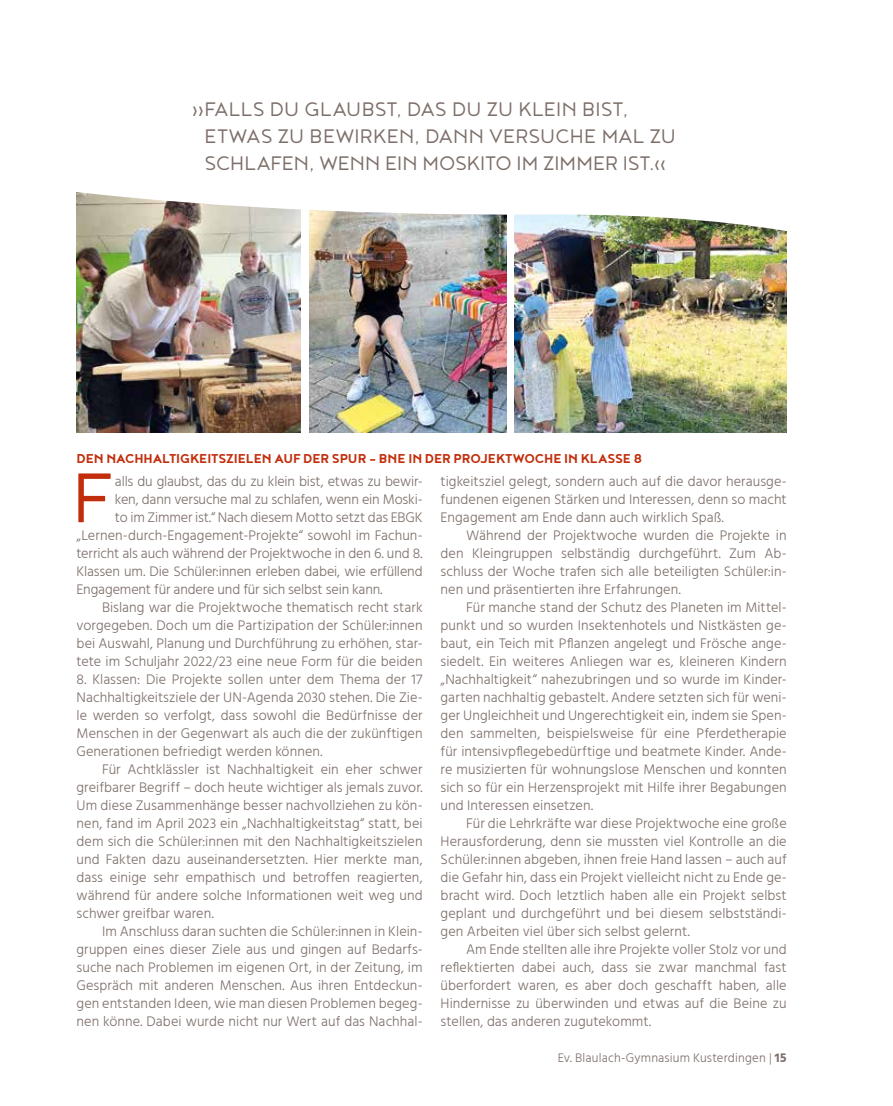
<style>
.page{position:relative;width:893px;height:1106px;background:#fff}
.page>*{position:absolute;margin:0;border:0;box-sizing:border-box;transform-origin:0 0}
.t1{font:300 85.8px "Noyh";color:#c22e0c}
.t2{font:300 24px/27px "Noyh";letter-spacing:.005em;color:#7d6f6a}
.t3{font:700 15.75px "Noyh";letter-spacing:-.005em;color:#c22e0c}
.t4{font:300 14.25px/18px "Hind Vadodara";color:#7d6f6a;text-align:justify}
.t5{font:300 12.75px "Hind Vadodara";letter-spacing:.01em;color:#7d6f6a}
.s1{font-weight:700}
</style>
<div class="page">
<img style="left:77px;top:276px;width:223px;height:156px">
<img style="left:515px;top:276px;width:272px;height:156px">
<img style="left:309px;top:276px;width:197px;height:156px">
<img style="left:76px;top:192px;width:711px;height:84px">
<h2 class="t2" style="left:204px;top:95px;width:473px;text-indent:-13px">»FALLS DU GLAUBST, DAS DU ZU KLEIN BIST,<br>ETWAS ZU BEWIRKEN, DANN VERSUCHE MAL ZU<br>SCHLAFEN, WENN EIN MOSKITO IM ZIMMER IST.«</h2>
<p class="t3" style="left:77px;top:449px;width:567px">DEN NACHHALTIGKEITSZIELEN AUF DER SPUR - BNE IN DER PROJEKTWOCHE IN KLASSE 8</p>
<h1 class="t1" style="left:72px;top:451px;width:42px">F</h1>
<p class="t4" style="left:115px;top:472px;width:309px">alls du glaubst, das du zu klein bist, etwas zu bewir-</p>
<p class="t4" style="left:115px;top:490px;width:309px">ken, dann versuche mal zu schlafen, wenn ein Moski-</p>
<p class="t4" style="left:115px;top:508px;width:309px">to im Zimmer ist.“ Nach diesem Motto setzt das EBGK</p>
<p class="t4" style="left:77px;top:526px;width:348px">„Lernen-durch-Engagement-Projekte“ sowohl im Fachun-</p>
<p class="t4" style="left:77px;top:544px;width:348px">terricht als auch während der Projektwoche in den 6. und 8.</p>
<p class="t4" style="left:77px;top:562px;width:348px">Klassen um. Die Schüler:innen erleben dabei, wie erfüllend</p>
<p class="t4" style="left:77px;top:580px;width:308px">Engagement für andere und für sich selbst sein kann.</p>
<p class="t4" style="left:102px;top:598px;width:322px">Bislang war die Projektwoche thematisch recht stark</p>
<p class="t4" style="left:77px;top:616px;width:348px">vorgegeben. Doch um die Partizipation der Schüler:innen</p>
<p class="t4" style="left:77px;top:634px;width:348px">bei Auswahl, Planung und Durchführung zu erhöhen, star-</p>
<p class="t4" style="left:77px;top:652px;width:348px">tete im Schuljahr 2022/23 eine neue Form für die beiden</p>
<p class="t4" style="left:77px;top:670px;width:348px">8. Klassen: Die Projekte sollen unter dem Thema der 17<br>Nachhaltigkeitsziele der UN-Agenda 2030 stehen. Die Zie&shy;le werden so verfolgt, dass sowohl die Bedürfnisse der Menschen in der Gegenwart als auch die der zukünftigen Generationen befriedigt werden können.</p>
<p class="t4" style="left:77px;top:760px;width:348px;text-indent:26px">Für Achtklässler ist Nachhaltigkeit ein eher schwer greifbarer Begriff – doch heute wichtiger als jemals zuvor.<br>Um diese Zusammenhänge besser nachvollziehen zu kön&shy;nen, fand im April 2023 ein „Nachhaltigkeitstag“ statt, bei dem sich die Schüler:innen mit den Nachhaltigkeitszielen und Fakten dazu auseinandersetzten. Hier merkte man, dass einige sehr empathisch und betroffen reagierten, während für andere solche Informationen weit weg und schwer greifbar waren.</p>
<p class="t4" style="left:77px;top:922px;width:348px;text-indent:26px">Im Anschluss daran suchten die Schüler:innen in Klein&shy;gruppen eines dieser Ziele aus und gingen auf Bedarfs&shy;suche nach Problemen im eigenen Ort, in der Zeitung, im Gespräch mit anderen Menschen. Aus ihren Entdeckun&shy;gen entstanden Ideen, wie man diesen Problemen begeg&shy;nen könne. Dabei wurde nicht nur Wert auf das Nachhal-</p>
<p class="t4" style="left:441px;top:472px;width:348px">tigkeitsziel gelegt, sondern auch auf die davor herausge&shy;fundenen eigenen Stärken und Interessen, denn so macht Engagement am Ende dann auch wirklich Spaß.</p>
<p class="t4" style="left:441px;top:526px;width:348px;text-indent:26px">Während der Projektwoche wurden die Projekte in den Kleingruppen selbständig durchgeführt. Zum Ab&shy;schluss der Woche trafen sich alle beteiligten Schüler:in&shy;nen und präsentierten ihre Erfahrungen.</p>
<p class="t4" style="left:441px;top:598px;width:348px;text-indent:26px">Für manche stand der Schutz des Planeten im Mittel&shy;punkt und so wurden Insektenhotels und Nistkästen ge&shy;baut, ein Teich mit Pflanzen angelegt und Frösche ange&shy;siedelt. Ein weiteres Anliegen war es, kleineren Kindern „Nachhaltigkeit“ nahezubringen und so wurde im Kinder&shy;garten nachhaltig gebastelt. Andere setzten sich für weni&shy;ger Ungleichheit und Ungerechtigkeit ein, indem sie Spen&shy;den sammelten, beispielsweise für eine Pferdetherapie für intensivpflegebedürftige und beatmete Kinder. Ande&shy;re musizierten für wohnungslose Menschen und konnten sich so für ein Herzensprojekt mit Hilfe ihrer Begabungen und Interessen einsetzen.</p>
<p class="t4" style="left:441px;top:814px;width:348px;text-indent:26px">Für die Lehrkräfte war diese Projektwoche eine große Herausforderung, denn sie mussten viel Kontrolle an die Schüler:innen abgeben, ihnen freie Hand lassen – auch auf die Gefahr hin, dass ein Projekt vielleicht nicht zu Ende ge&shy;bracht wird. Doch letztlich haben alle ein Projekt selbst geplant und durchgeführt und bei diesem selbstständi&shy;gen Arbeiten viel über sich selbst gelernt.</p>
<p class="t4" style="left:441px;top:940px;width:348px;text-indent:26px">Am Ende stellten alle ihre Projekte voller Stolz vor und reflektierten dabei auch, dass sie zwar manchmal fast überfordert waren, es aber doch geschafft haben, alle Hindernisse zu überwinden und etwas auf die Beine zu stellen, das anderen zugutekommt.</p>
<p class="t5" style="left:558px;top:1049px;width:230px">Ev. Blaulach-Gymnasium Kusterdingen | <span class="s1">15</span></p>
</div>
